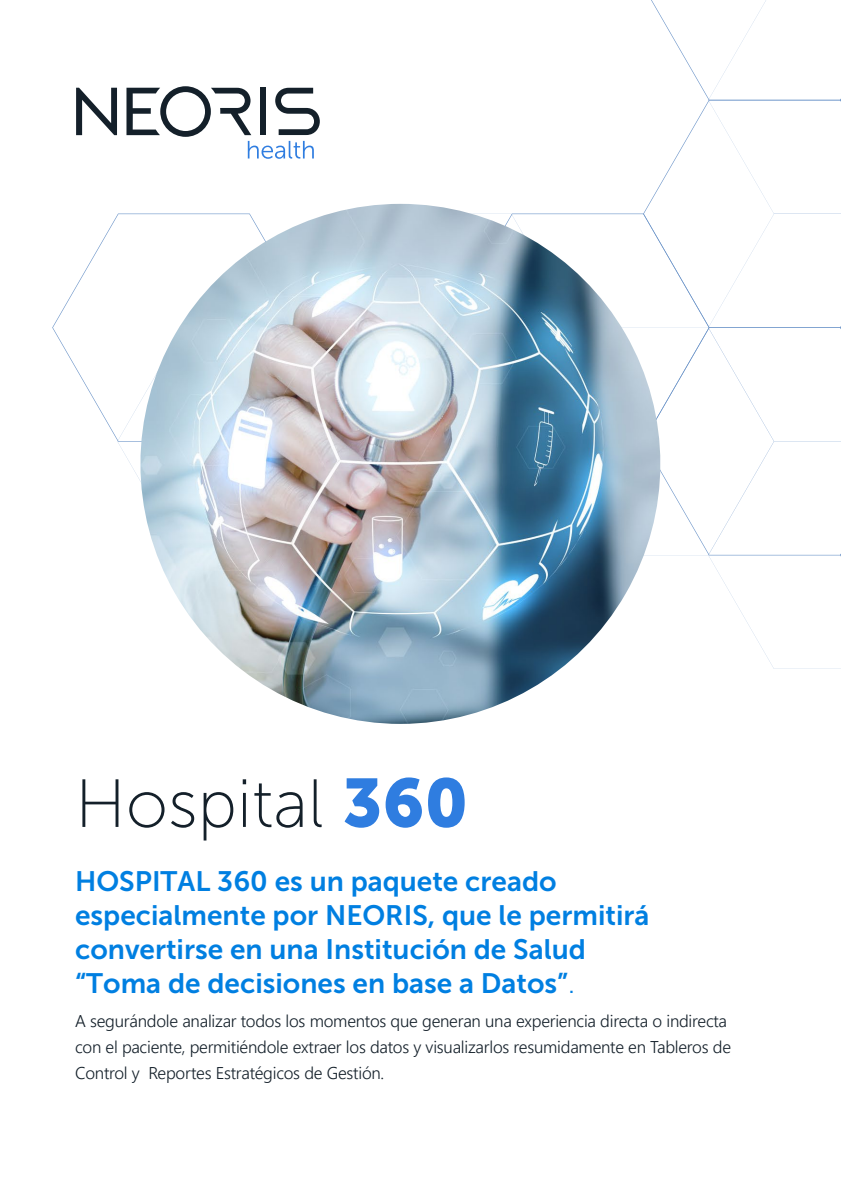
<style>
.page{position:relative;width:842px;height:1191px;background:#fff}
.page>*{position:absolute;margin:0;border:0;box-sizing:border-box;transform-origin:0 0}
.t1{font:68px "Museo Sans 100";color:#14202a}
.t2{font:28px/34px "Museo Sans 700";color:#007fe1}
.t3{font:300 17px/26px "Segoe UI";letter-spacing:-.015em;color:#14202a}
.s1{font-family:"Museo Sans 900";color:#2f7de0}
.s2{font-family:"Museo Sans 300"}
</style>
<div class="page">
<svg style="left:649px;top:1px;width:192px;height:668px"></svg>
<svg style="left:52px;top:213px;width:77px;height:229px"></svg>
<svg style="left:672px;top:213px;width:37px;height:229px"></svg>
<img style="left:129px;top:204px;width:543px;height:520px">
<svg style="left:76px;top:88px;width:41px;height:47px"></svg>
<svg style="left:126px;top:86px;width:194px;height:73px"></svg>
<h1 class="t1" style="left:75px;top:767px;width:394px">Hospital <span class="s1">360</span></h1>
<h2 class="t2" style="left:75px;top:863px;width:576px">HOSPITAL 360 es un paquete creado especialmente por NEORIS, que le permitirá convertirse en una Institución de Salud “Toma de decisiones en base a Datos”<span class="s2">.</span></h2>
<p class="t3" style="left:75px;top:1005px;width:657px">A segurándole analizar todos los momentos que generan una experiencia directa o indirecta con el paciente, permitiéndole extraer los datos y visualizarlos resumidamente en Tableros de<br>Control y Reportes Estratégicos de Gestión.</p>
</div>
